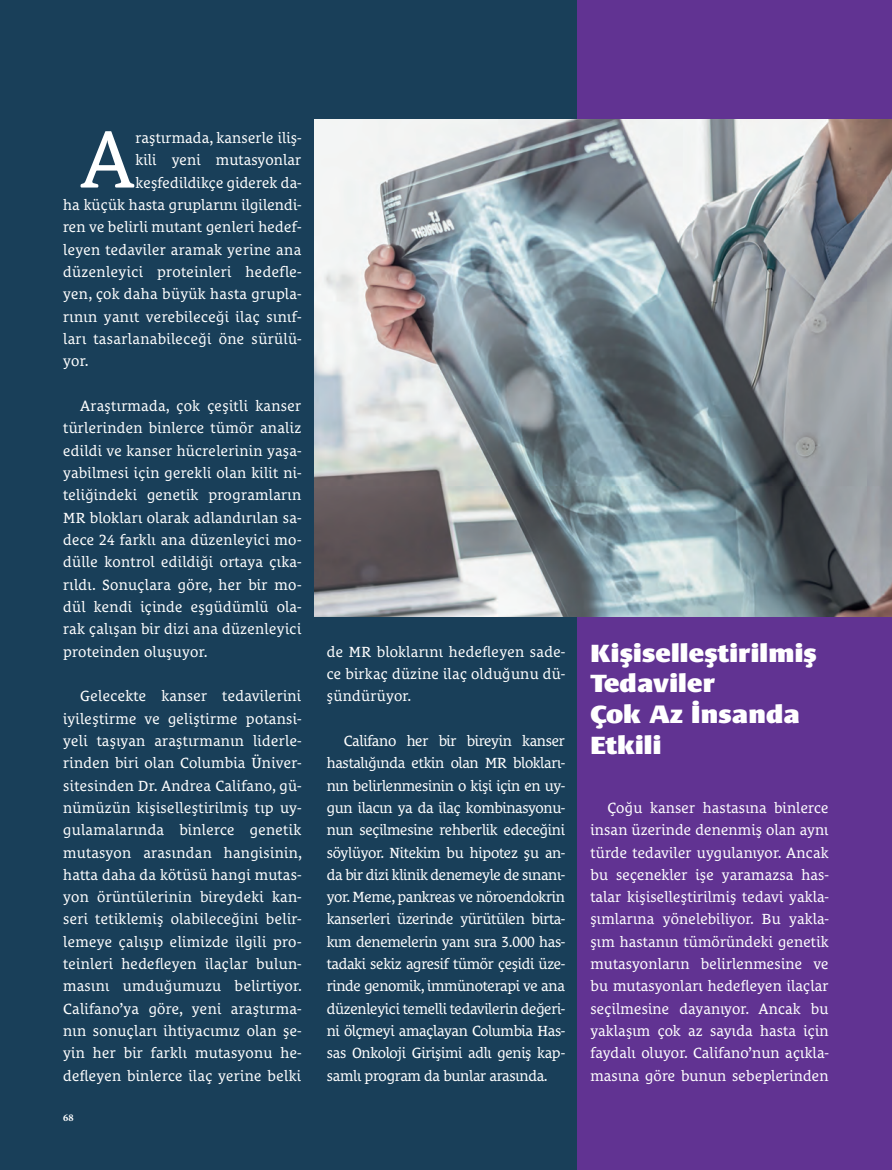
<style>
.page{position:relative;width:892px;height:1170px;background:#fff}
.page>*{position:absolute;margin:0;border:0;box-sizing:border-box;transform-origin:0 0}
.t1{font:81.15px "Le Monde Courrier Pro";color:#fff}
.t2{font:900 25.5px/30.6px "Le Monde Sans Pro";letter-spacing:.01em;color:#fff}
.t3{font:15px/22.4px "Le Monde Courrier Pro";letter-spacing:.02em;color:#fff;text-align:justify}
.t4{font:700 10.35px "Minion Pro";color:#fff}
</style>
<div class="page">
<div style="left:0;top:0;width:891px;height:1169px;background:#193f59"></div>
<div style="left:577px;top:0;width:314px;height:1169px;background:#613392"></div>
<img style="left:314px;top:119px;width:577px;height:497px">
<h1 class="t1" style="left:80px;top:94px;width:56px">A</h1>
<p class="t3" style="left:135px;top:125px;width:167px">raştırmada, kanserle iliş-</p>
<p class="t3" style="left:135px;top:147px;width:167px">kili yeni mutasyonlar</p>
<p class="t3" style="left:135px;top:169px;width:167px">keşfedildikçe giderek da-</p>
<p class="t3" style="left:63px;top:192px;width:239px">ha küçük hasta gruplarını ilgilendi-</p>
<p class="t3" style="left:63px;top:214px;width:239px">ren ve belirli mutant genleri hedef-</p>
<p class="t3" style="left:63px;top:236px;width:239px">leyen tedaviler aramak yerine ana</p>
<p class="t3" style="left:63px;top:259px;width:239px">düzenleyici proteinleri hedefle-</p>
<p class="t3" style="left:63px;top:281px;width:239px">yen, çok daha büyük hasta grupla-</p>
<p class="t3" style="left:63px;top:303px;width:239px">rının yanıt verebileceği ilaç sınıf-</p>
<p class="t3" style="left:63px;top:326px;width:239px">ları tasarlanabileceği öne sürülü-</p>
<p class="t3" style="left:63px;top:348px;width:27px">yor.</p>
<p class="t3" style="left:63px;top:393px;width:239px;text-indent:17px">Araştırmada, çok çeşitli kanser türlerinden binlerce tümör analiz edildi ve kanser hücrelerinin yaşa&shy;yabilmesi için gerekli olan kilit ni&shy;teliğindeki genetik programların MR blokları olarak adlandırılan sa&shy;dece 24 farklı ana düzenleyici mo&shy;dülle kontrol edildiği ortaya çıka&shy;rıldı. Sonuçlara göre, her bir mo&shy;dül kendi içinde eşgüdümlü ola&shy;rak çalışan bir dizi ana düzenleyici proteinden oluşuyor.</p>
<p class="t3" style="left:63px;top:683px;width:240px;text-indent:17px">Gelecekte kanser tedavilerini iyileştirme ve geliştirme potansi&shy;yeli taşıyan araştırmanın liderle&shy;rinden biri olan Columbia Üniver&shy;sitesinden Dr. Andrea Califano, gü&shy;nümüzün kişiselleştirilmiş tıp uy&shy;gulamalarında binlerce genetik mutasyon arasından hangisinin, hatta daha da kötüsü hangi mutas&shy;yon örüntülerinin bireydeki kan&shy;seri tetiklemiş olabileceğini belir&shy;lemeye çalışıp elimizde ilgili pro&shy;teinleri hedefleyen ilaçlar bulun&shy;masını umduğumuzu belirtiyor.<br>Califano’ya göre, yeni araştırma&shy;nın sonuçları ihtiyacımız olan şe&shy;yin her bir farklı mutasyonu he&shy;defleyen binlerce ilaç yerine belki</p>
<p class="t4" style="left:63px;top:1110px;width:12px">68</p>
<p class="t3" style="left:327px;top:638px;width:239px">de MR bloklarını hedefleyen sade&shy;ce birkaç düzine ilaç olduğunu dü&shy;şündürüyor.</p>
<p class="t3" style="left:327px;top:727px;width:239px;text-indent:17px">Califano her bir bireyin kanser hastalığında etkin olan MR blokları&shy;nın belirlenmesinin o kişi için en uy&shy;gun ilacın ya da ilaç kombinasyonu&shy;nun seçilmesine rehberlik edeceğini söylüyor. Nitekim bu hipotez şu an&shy;da bir dizi klinik denemeyle de sınanı&shy;yor. Meme, pankreas ve nöroendokrin kanserleri üzerinde yürütülen birta&shy;kım denemelerin yanı sıra 3.000 has&shy;tadaki sekiz agresif tümör çeşidi üze&shy;rinde genomik, immünoterapi ve ana düzenleyici temelli tedavilerin değeri&shy;ni ölçmeyi amaçlayan Columbia Has&shy;sas Onkoloji Girişimi adlı geniş kap&shy;samlı program da bunlar arasında.</p>
<h2 class="t2" style="left:590px;top:635px;width:228px">Kişiselleştirilmiş<br>Tedaviler<br>Çok Az İnsanda<br>Etkili</h2>
<p class="t3" style="left:590px;top:794px;width:239px;text-indent:17px">Çoğu kanser hastasına binlerce insan üzerinde denenmiş olan aynı türde tedaviler uygulanıyor. Ancak bu seçenekler işe yaramazsa has&shy;talar kişiselleştirilmiş tedavi yakla&shy;şımlarına yönelebiliyor. Bu yakla&shy;şım hastanın tümöründeki genetik mutasyonların belirlenmesine ve bu mutasyonları hedefleyen ilaçlar seçilmesine dayanıyor. Ancak bu yaklaşım çok az sayıda hasta için faydalı oluyor. Califano’nun açıkla&shy;masına göre bunun sebeplerinden</p>
</div>
